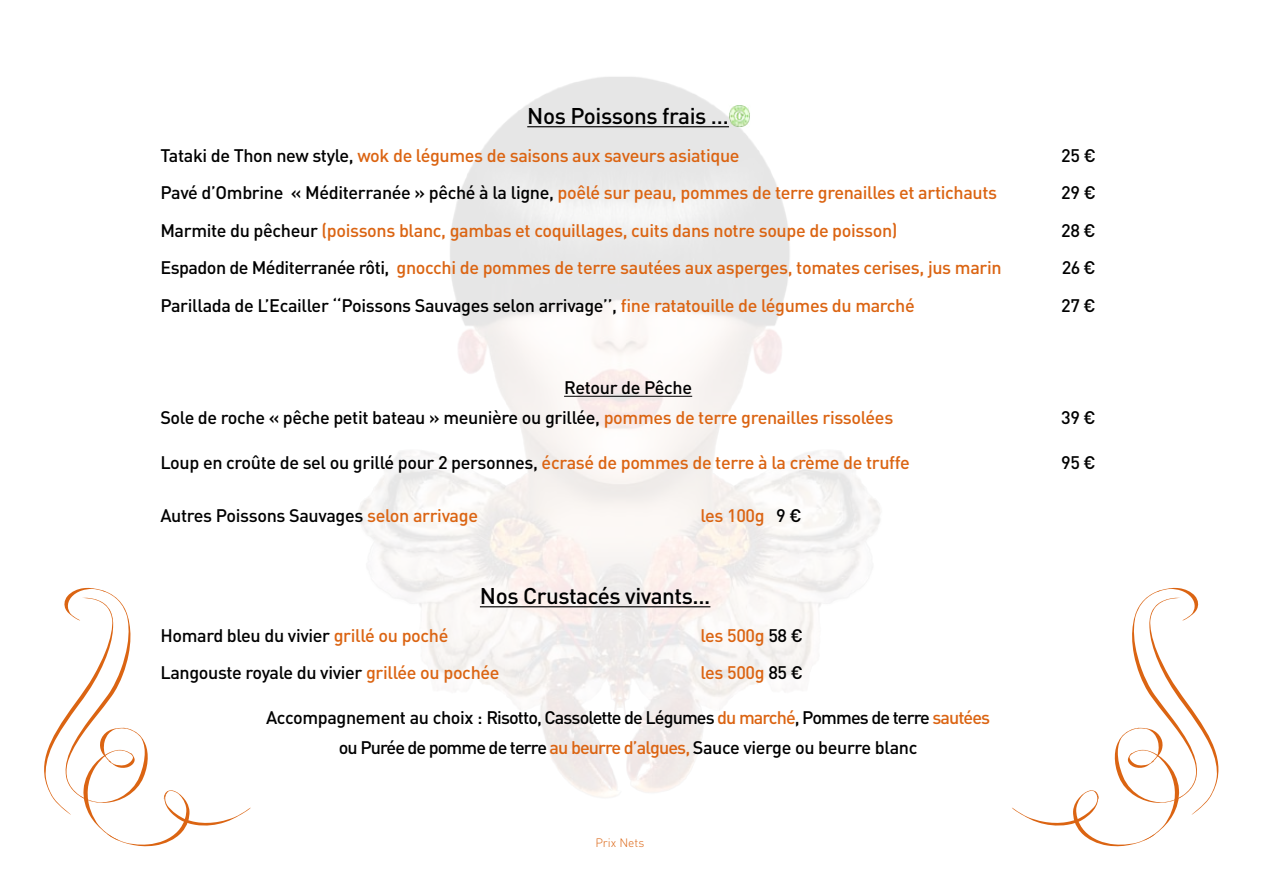
<style>
.page{position:relative;width:1263px;height:893px;background:#fff}
.page>*{position:absolute;margin:0;border:0;box-sizing:border-box;transform-origin:0 0}
.t1{font:500 22.5px "DIN Pro";letter-spacing:-.02em;color:#000}
.t2{font:500 18px/30px "DIN Pro";letter-spacing:-.02em;color:#000}
.t3{font:500 18px "DIN Pro";letter-spacing:-.02em;color:#db6412}
.t4{font:500 18px/30px "DIN Pro";letter-spacing:-.05em;color:#000;text-align:center}
.t5{font:300 12px "DIN Pro";color:#db6412}
.s1{color:#000}
.s2{color:#db6412}
</style>
<div class="page">
<svg style="left:44px;top:587px;width:207px;height:260px"></svg>
<svg style="left:1012px;top:587px;width:207px;height:260px"></svg>
<hr style="left:527px;top:126px;width:202px;height:1px;background:#000">
<hr style="left:564px;top:396px;width:128px;height:1px;background:#000">
<hr style="left:480px;top:606px;width:230px;height:1px;background:#000">
<img style="left:728px;top:105px;width:22px;height:23px">
<p class="t1" style="left:527px;top:102px;width:203px">Nos Poissons frais …</p>
<p class="t3" style="left:160px;top:144px;width:581px"><span class="s1">Tataki de Thon new style,</span> wok de légumes de saisons aux saveurs asiatique</p>
<p class="t2" style="left:1061px;top:140px;width:36px">25 €</p>
<p class="t3" style="left:160px;top:181px;width:838px"><span class="s1">Pavé d’Ombrine « Méditerranée » pêché à la ligne,</span> poêlé sur peau, pommes de terre grenailles et artichauts</p>
<p class="t2" style="left:1061px;top:177px;width:36px">29 €</p>
<p class="t3" style="left:160px;top:219px;width:739px"><span class="s1">Marmite du pêcheur</span> (poissons blanc, gambas et coquillages, cuits dans notre soupe de poisson)</p>
<p class="t2" style="left:1061px;top:215px;width:36px">28 €</p>
<p class="t3" style="left:160px;top:256px;width:843px"><span class="s1">Espadon de Méditerranée rôti,</span> gnocchi de pommes de terre sautées aux asperges, tomates cerises, jus marin</p>
<p class="t2" style="left:1062px;top:252px;width:36px">26 €</p>
<p class="t2" style="left:160px;top:290px;width:756px">Parillada de L’Ecailler ‘‘Poissons Sauvages selon arrivage’’, <span class="s2">fine ratatouille de légumes du marché</span></p>
<p class="t2" style="left:1061px;top:290px;width:36px">27 €</p>
<p class="t2" style="left:160px;top:372px;width:734px;text-indent:404px">Retour de Pêche<br>Sole de roche « pêche petit bateau » meunière ou grillée, <span class="s2">pommes de terre grenailles rissolées</span></p>
<p class="t2" style="left:1061px;top:402px;width:36px">39 €</p>
<p class="t2" style="left:160px;top:447px;width:751px">Loup en croûte de sel ou grillé pour 2 personnes, <span class="s2">écrasé de pommes de terre à la crème de truffe</span></p>
<p class="t2" style="left:1061px;top:447px;width:36px">95 €</p>
<p class="t2" style="left:160px;top:500px;width:319px">Autres Poissons Sauvages <span class="s2">selon arrivage</span></p>
<p class="t3" style="left:700px;top:504px;width:103px">les 100g <span class="s1">9 €</span></p>
<p class="t1" style="left:480px;top:582px;width:232px">Nos Crustacés vivants...</p>
<p class="t2" style="left:160px;top:620px;width:290px">Homard bleu du vivier <span class="s2">grillé ou poché</span></p>
<p class="t3" style="left:700px;top:624px;width:104px">les 500g <span class="s1">58 €</span></p>
<p class="t2" style="left:160px;top:657px;width:341px">Langouste royale du vivier <span class="s2">grillée ou pochée</span></p>
<p class="t3" style="left:700px;top:661px;width:104px">les 500g <span class="s1">85 €</span></p>
<p class="t4" style="left:266px;top:702px;width:726px">Accompagnement au choix : Risotto, Cassolette de Légumes <span class="s2">du marché</span>, Pommes de terre <span class="s2">sautées </span>ou Purée de pomme de terre <span class="s2">au beurre d’algues,</span> Sauce vierge ou beurre blanc</p>
<p class="t5" style="left:595px;top:835px;width:50px">Prix Nets</p>
</div>
